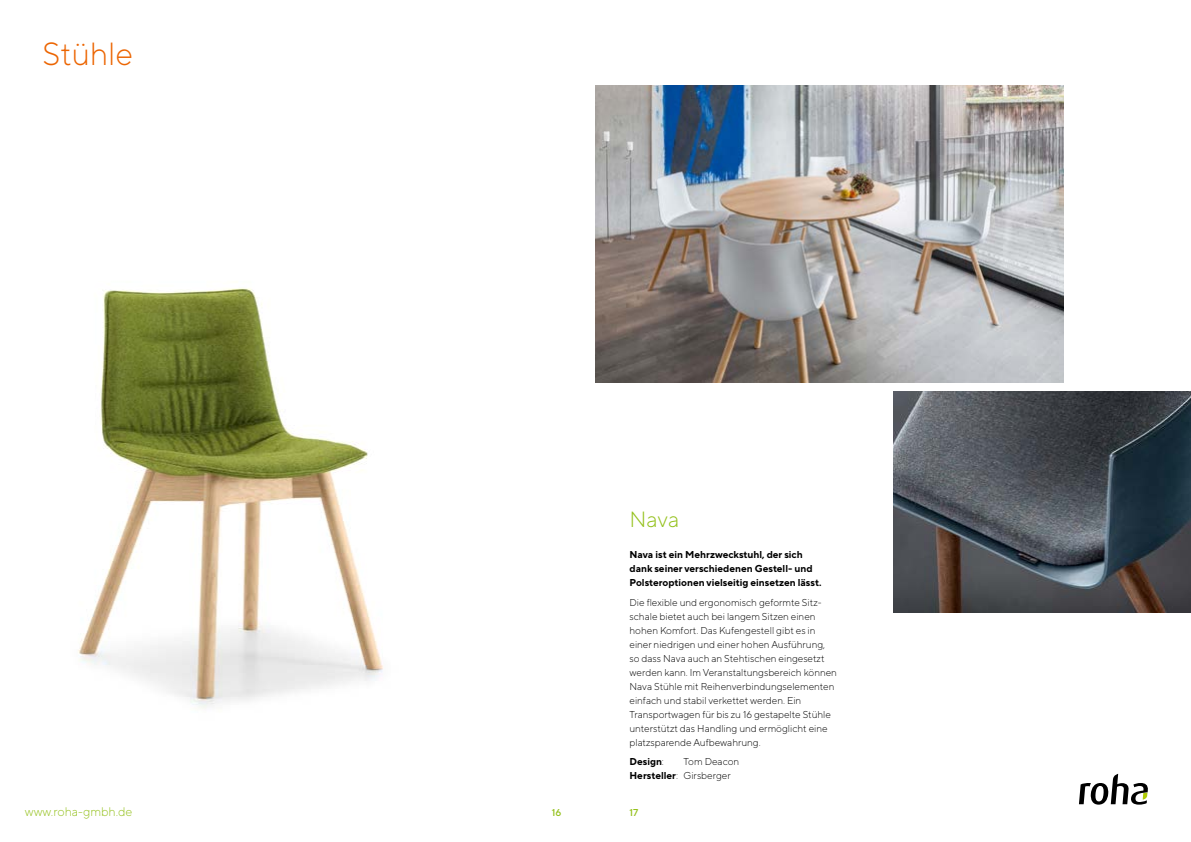
<style>
.page{position:relative;width:1191px;height:842px;background:#fff}
.page>*{position:absolute;margin:0;border:0;box-sizing:border-box;transform-origin:0 0}
.t1{font:300 32px "TT Norms Pro";color:#ec6502}
.t2{font:300 22px "TT Norms Pro";color:#94c11c}
.t3{font:300 12.5px "TT Norms Pro";color:#94c11c}
.t4{font:300 10px/14px "TT Norms Pro";color:#000}
.t5{font:700 10px/14px "TT Norms Pro";color:#000}
.t6{font:500 10px "TT Norms Pro";color:#94c11c}
.s1{font-weight:300}
.s2{font-weight:700}
</style>
<div class="page">
<img style="left:595px;top:85px;width:468px;height:298px">
<img style="left:893px;top:391px;width:298px;height:222px">
<img style="left:78px;top:288px;width:305px;height:421px">
<svg style="left:1079px;top:774px;width:69px;height:31px"></svg>
<h1 class="t1" style="left:43px;top:33px;width:92px">Stühle</h1>
<p class="t3" style="left:25px;top:804px;width:109px">www.roha-gmbh.de</p>
<h2 class="t2" style="left:629px;top:505px;width:51px">Nava</h2>
<p class="t5" style="left:629px;top:547px;width:193px">Nava ist ein Mehrzweckstuhl, der sich dank seiner verschiedenen Gestell- und<br>Polsteroptionen vielseitig einsetzen lässt.</p>
<p class="t4" style="left:629px;top:595px;width:209px">Die flexible und ergonomisch geformte Sitz&shy;schale bietet auch bei langem Sitzen einen hohen Komfort. Das Kufengestell gibt es in einer niedrigen und einer hohen Ausführung, so dass Nava auch an Stehtischen eingesetzt werden kann. Im Veranstaltungsbereich können Nava Stühle mit Reihenverbindungselementen einfach und stabil verkettet werden. Ein Transportwagen für bis zu 16 gestapelte Stühle unterstützt das Handling und ermöglicht eine platzsparende Aufbewahrung.</p>
<p class="t5" style="left:629px;top:754px;width:36px">Design<span class="s1">:</span></p>
<p class="t4" style="left:629px;top:754px;width:111px;text-indent:54px">Tom Deacon<br><span class="s2">Hersteller</span>: Girsberger</p>
<p class="t6" style="left:552px;top:806px;width:11px">16</p>
<p class="t6" style="left:629px;top:806px;width:10px">17</p>
</div>
